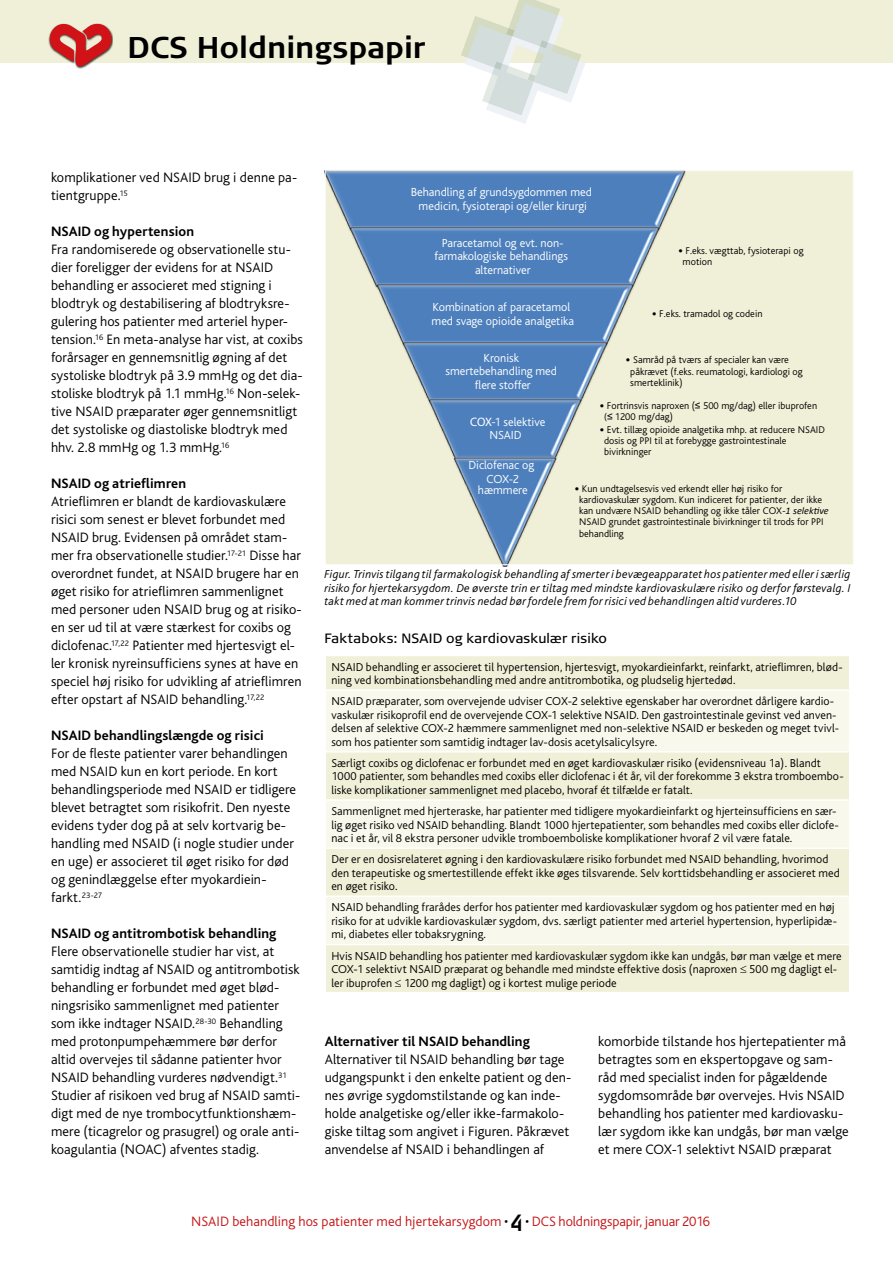
<style>
.page{position:relative;width:893px;height:1263px;background:#fff}
.page>*{position:absolute;margin:0;border:0;box-sizing:border-box;transform-origin:0 0}
.t1{font:700 30px "Signa Normal";color:#000}
.t2{font:300 14.25px/18px "Bliss";letter-spacing:.005em;color:#000}
.t3{font:700 14.25px "Bliss";letter-spacing:.01em;color:#000}
.t4{font:300 14.25px "Bliss";color:#c51718}
.t5{font:13.5px "Signa Normal";letter-spacing:.015em;color:#000}
.t6{font:300 12.3px/13.5px "Bliss";color:#fff;text-align:center}
.t7{font:300 12px/13.5px "Bliss";letter-spacing:.01em;color:#000}
.t8{font:italic 300 12px/13.5px "Bliss";letter-spacing:.02em;color:#000;text-align:justify}
.t9{font:300 10.2px/11.2px "Bliss";letter-spacing:.005em;color:#000}
.s1{font-family:"Calibri";font-weight:400;color:#010203}
.s2{font-family:"Myriad Pro";font-weight:400}
.s3{font-family:"Arial";font-weight:400}
.s4{font-family:"Calibri";font-weight:400;font-style:italic;color:#010203}
.s5{color:#000}
.s6{font-family:"Signa Column";font-weight:700;font-size:23.1px;color:#000}
</style>
<div class="page">
<div style="left:326px;top:656px;width:523px;height:336px;background:#f0f0d8"></div>
<svg style="left:326px;top:691px;width:523px;height:253px;background:#f5f5e4"></svg>
<hr style="left:325px;top:689px;width:525px;height:2px;background:#fff">
<hr style="left:325px;top:751px;width:525px;height:1px;background:#fff">
<hr style="left:325px;top:799px;width:525px;height:2px;background:#fff">
<hr style="left:325px;top:847px;width:525px;height:2px;background:#fff">
<hr style="left:325px;top:895px;width:525px;height:2px;background:#fff">
<hr style="left:325px;top:944px;width:525px;height:1px;background:#fff">
<div style="left:325px;top:171px;width:528px;height:394px;background:#f0f0d8"></div>
<img style="left:327px;top:172px;width:359px;height:54px">
<img style="left:348px;top:226px;width:314px;height:58px">
<img style="left:374px;top:284px;width:261px;height:58px">
<img style="left:400px;top:341px;width:209px;height:58px">
<img style="left:427px;top:399px;width:156px;height:54px">
<img style="left:451px;top:452px;width:107px;height:115px">
<div style="left:0;top:0;width:893px;height:63px;background:#f0f0d8"></div>
<svg style="left:461px;top:0;width:124px;height:124px"></svg>
<img style="left:49px;top:23px;width:64px;height:46px">
<svg style="left:50px;top:24px;width:62px;height:42px"></svg>
<h1 class="t1" style="left:128px;top:30px;width:300px">DCS Holdningspapir</h1>
<p class="t2" style="left:51px;top:169px;width:248px">komplikationer ved NSAID brug i denne pa&shy;tientgruppe.<sup>15</sup></p>
<p class="t3" style="left:51px;top:224px;width:145px">NSAID og hypertension</p>
<p class="t2" style="left:51px;top:241px;width:253px">Fra randomiserede og observationelle stu&shy;dier foreligger der evidens for at NSAID behandling er associeret med stigning i blodtryk og destabilisering af blodtryksre&shy;gulering hos patienter med arteriel hyper&shy;tension.<sup>16</sup> En meta-analyse har vist, at coxibs forårsager en gennemsnitlig øgning af det systoliske blodtryk på 3.9 mmHg og det dia&shy;stoliske blodtryk på 1.1 mmHg.<sup>16</sup> Non-selek&shy;tive NSAID præparater øger gennemsnitligt det systoliske og diastoliske blodtryk med hhv. 2.8 mmHg og 1.3 mmHg.<sup>16</sup></p>
<p class="t3" style="left:51px;top:476px;width:137px">NSAID og atrieflimren</p>
<p class="t2" style="left:51px;top:493px;width:252px">Atrieflimren er blandt de kardiovaskulære risici som senest er blevet forbundet med NSAID brug. Evidensen på området stam&shy;mer fra observationelle studier.<sup>17-21</sup> Disse har overordnet fundet, at NSAID brugere har en øget risiko for atrieflimren sammenlignet med personer uden NSAID brug og at risiko&shy;en ser ud til at være stærkest for coxibs og diclofenac.<sup>17,22</sup> Patienter med hjertesvigt el&shy;ler kronisk nyreinsufficiens synes at have en speciel høj risiko for udvikling af atrieflimren efter opstart af NSAID behandling.<sup>17,22</sup></p>
<p class="t3" style="left:51px;top:728px;width:214px">NSAID behandlingslængde og risici</p>
<p class="t2" style="left:51px;top:745px;width:247px">For de fleste patienter varer behandlingen med NSAID kun en kort periode. En kort behandlingsperiode med NSAID er tidligere blevet betragtet som risikofrit. Den nyeste evidens tyder dog på at selv kortvarig be&shy;handling med NSAID (i nogle studier under en uge) er associeret til øget risiko for død og genindlæggelse efter myokardiein&shy;farkt.<sup>23-27</sup></p>
<p class="t3" style="left:51px;top:926px;width:227px">NSAID og antitrombotisk behandling</p>
<p class="t2" style="left:51px;top:943px;width:251px">Flere observationelle studier har vist, at samtidig indtag af NSAID og antitrombotisk behandling er forbundet med øget blød&shy;ningsrisiko sammenlignet med patienter som ikke indtager NSAID.<sup>28-30</sup> Behandling med protonpumpehæmmere bør derfor altid overvejes til sådanne patienter hvor NSAID behandling vurderes nødvendigt.<sup>31<br></sup>Studier af risikoen ved brug af NSAID samti&shy;digt med de nye trombocytfunktionshæm&shy;mere (ticagrelor og prasugrel) og orale anti&shy;koagulantia (NOAC) afventes stadig.</p>
<p class="t6" style="left:411px;top:186px;width:183px">Behandling af grundsygdommen med medicin, fysioterapi og/eller kirurgi</p>
<p class="t6" style="left:435px;top:236px;width:135px">Paracetamol og evt. non&shy;farmakologiske behandlings alternativer</p>
<p class="t9" style="left:683px;top:245px;width:122px;text-indent:-5px"><span class="s1">•</span> F.eks. vægttab, fysioterapi og motion</p>
<p class="t6" style="left:432px;top:300px;width:144px;text-align:left">Kombination af paracetamol med svage opioide analgetika</p>
<p class="t6" style="left:446px;top:351px;width:113px">Kronisk smertebehandling med flere stoffer</p>
<p class="t6" style="left:470px;top:415px;width:77px"><span class="s2">COX-</span>1 selektive<br>NSAID</p>
<p class="t9" style="left:652px;top:308px;width:112px"><span class="s1">•</span> F.eks. tramadol og codein</p>
<p class="t9" style="left:630px;top:355px;width:174px;text-indent:-5px"><span class="s1">•</span> Samråd på tværs af specialer kan være påkrævet (f.eks. reumatologi, kardiologi og smerteklinik)</p>
<p class="t9" style="left:604px;top:400px;width:215px;text-indent:-5px"><span class="s1">•</span> Fortrinsvis naproxen (<span class="s3">≤</span> 500 mg/dag) eller ibuprofen <span class="s2">(</span><span class="s3">≤</span> 1200 mg/dag)</p>
<p class="t9" style="left:604px;top:424px;width:222px;text-indent:-5px"><span class="s1">•</span> Evt. tillæg opioide analgetika mhp. at reducere NSAID dosis og PPI til at forebygge gastrointestinale bivirkninger</p>
<p class="t6" style="left:468px;top:458px;width:67px">Diclofenac og<br>COX-2</p>
<p class="t6" style="left:478px;top:484px;width:51px">hæmmere</p>
<p class="t9" style="left:579px;top:483px;width:251px;text-indent:-5px"><span class="s1">•</span> Kun undtagelsesvis ved erkendt eller høj risiko for kardiovaskulær sygdom. Kun indiceret for patienter, der ikke kan undvære NSAID behandling og ikke tåler COX<span class="s4">-1 selektive </span>NSAID grundet gastrointestinale bivirkninger til trods for PPI behandling</p>
<p class="t8" style="left:325px;top:568px;width:527px">Figur. Trinvis tilgang til farmakologisk behandling af smerter i bevægeapparatet hos patienter med eller i særlig risiko for hjertekarsygdom. De øverste trin er tiltag med mindste kardiovaskulære risiko og derfor førstevalg. I takt med at man kommer trinvis nedad bør fordele frem for risici ved behandlingen altid vurderes.10</p>
<p class="t5" style="left:325px;top:630px;width:284px">Faktaboks: NSAID og kardiovaskulær risiko</p>
<p class="t7" style="left:331px;top:660px;width:513px">NSAID behandling er associeret til hypertension, hjertesvigt, myokardieinfarkt, reinfarkt, atrieflimren, blød&shy;ning ved kombinationsbehandling med andre antitrombotika, og pludselig hjertedød.</p>
<p class="t7" style="left:331px;top:695px;width:509px">NSAID præparater, som overvejende udviser COX-2 selektive egenskaber har overordnet dårligere kardio&shy;vaskulær risikoprofil end de overvejende COX-1 selektive NSAID. Den gastrointestinale gevinst ved anven&shy;delsen af selektive COX-2 hæmmere sammenlignet med non-selektive NSAID er beskeden og meget tvivl&shy;som hos patienter som samtidig indtager lav-dosis acetylsalicylsyre.</p>
<p class="t7" style="left:331px;top:756px;width:514px">Særligt coxibs og diclofenac er forbundet med en øget kardiovaskulær risiko (evidensniveau 1a). Blandt<br>1000 patienter, som behandles med coxibs eller diclofenac i ét år, vil der forekomme 3 ekstra tromboembo&shy;liske komplikationer sammenlignet med placebo, hvoraf ét tilfælde er fatalt.</p>
<p class="t7" style="left:331px;top:805px;width:509px">Sammenlignet med hjerteraske, har patienter med tidligere myokardieinfarkt og hjerteinsufficiens en sær&shy;lig øget risiko ved NSAID behandling. Blandt 1000 hjertepatienter, som behandles med coxibs eller diclofe&shy;nac i et år, vil 8 ekstra personer udvikle tromboemboliske komplikationer hvoraf 2 vil være fatale.</p>
<p class="t7" style="left:331px;top:853px;width:510px">Der er en dosisrelateret øgning i den kardiovaskulære risiko forbundet med NSAID behandling, hvorimod den terapeutiske og smertestillende effekt ikke øges tilsvarende. Selv korttidsbehandling er associeret med en øget risiko.</p>
<p class="t7" style="left:331px;top:901px;width:507px">NSAID behandling frarådes derfor hos patienter med kardiovaskulær sygdom og hos patienter med en høj risiko for at udvikle kardiovaskulær sygdom, dvs. særligt patienter med arteriel hypertension, hyperlipidæ&shy;mi, diabetes eller tobaksrygning.</p>
<p class="t7" style="left:331px;top:949px;width:512px">Hvis NSAID behandling hos patienter med kardiovaskulær sygdom ikke kan undgås, bør man vælge et mere<br>COX-1 selektivt NSAID præparat og behandle med mindste effektive dosis (naproxen ≤ 500 mg dagligt el&shy;ler ibuprofen ≤ 1200 mg dagligt) og i kortest mulige periode</p>
<p class="t3" style="left:325px;top:1034px;width:207px">Alternativer til NSAID behandling</p>
<p class="t2" style="left:325px;top:1051px;width:248px">Alternativer til NSAID behandling bør tage udgangspunkt i den enkelte patient og den&shy;nes øvrige sygdomstilstande og kan inde&shy;holde analgetiske og/eller ikke-farmakolo&shy;giske tiltag som angivet i Figuren. Påkrævet anvendelse af NSAID i behandlingen af</p>
<p class="t2" style="left:598px;top:1033px;width:252px">komorbide tilstande hos hjertepatienter må betragtes som en ekspertopgave og sam&shy;råd med specialist inden for pågældende sygdomsområde bør overvejes. Hvis NSAID behandling hos patienter med kardiovasku&shy;lær sygdom ikke kan undgås, bør man vælge et mere COX-1 selektivt NSAID præparat</p>
<p class="t4" style="left:191px;top:1214px;width:521px">NSAID behandling hos patienter med hjertekarsygdom <span class="s5">•</span> <span class="s6">4</span> <span class="s5">•</span> DCS holdningspapir, januar 2016</p>
</div>
